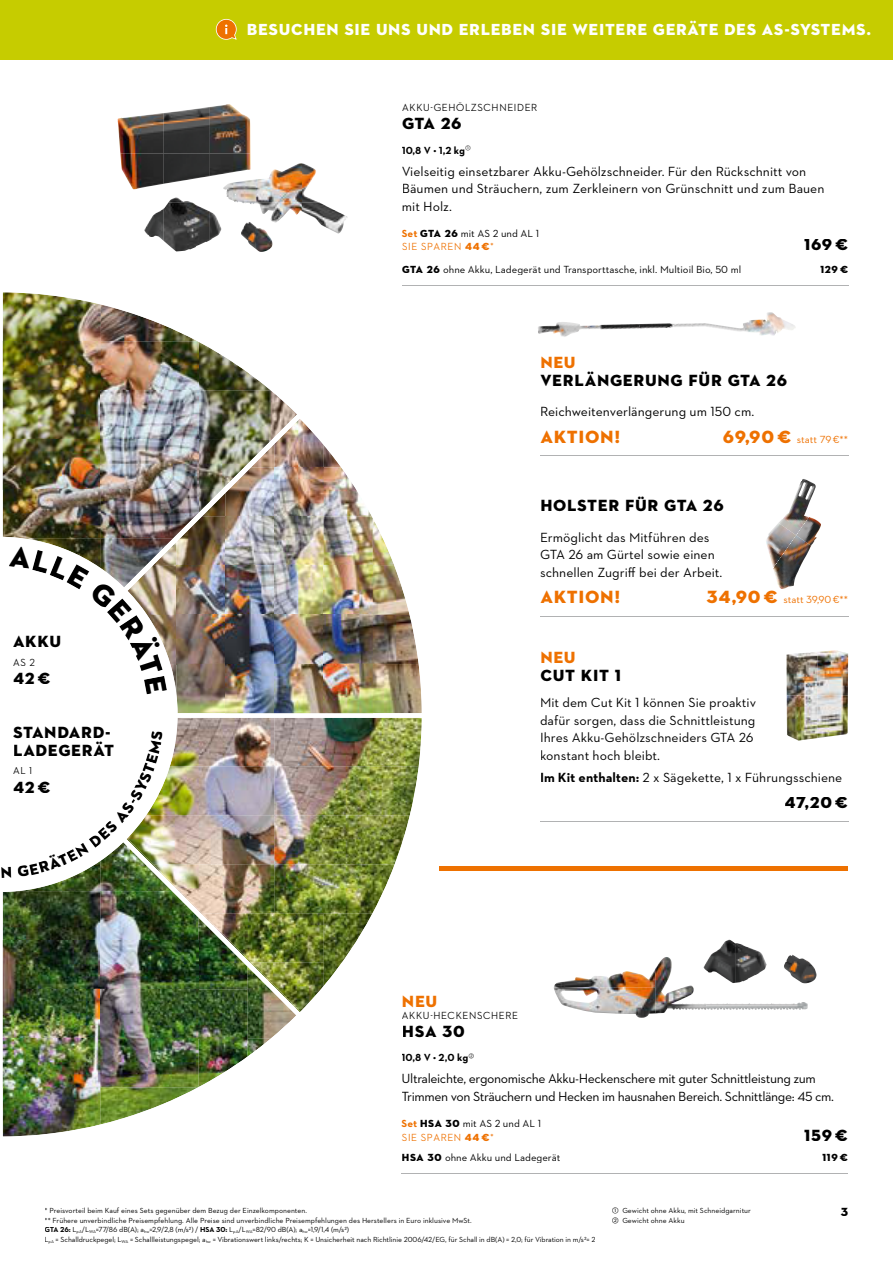
<style>
.page{position:relative;width:893px;height:1263px;background:#fff}
.page>*{position:absolute;margin:0;border:0;box-sizing:border-box;transform-origin:0 0}
.t1{font:18px "STIHL Contraface Display Titling";color:#ee7100}
.t2{font:16.5px/18.1px "STIHL Contraface Display Titling";color:#000}
.t3{font:16.5px "STIHL Contraface Display Titling";color:#ee7100}
.t4{font:16.35px "STIHL Contraface Display Titling";color:#fff}
.t5{font:13.5px/17.5px "STIHL Contraface Text";color:#000}
.t6{font:13.5px/17.5px "STIHL Contraface Text";letter-spacing:-.03em;color:#000}
.t7{font:12px "STIHL Contraface Display Titling";color:#000}
.t8{font:10.5px "STIHL Contraface Text";color:#000}
.t9{font:500 10.5px "STIHL Contraface Display";color:#000}
.t10{font:10.5px "STIHL Contraface Text";color:#ee7100}
.t11{font:500 10.5px "STIHL Contraface Display";color:#ee7100}
.t12{font:700 10.5px "STIHL Contraface Text";color:#000}
.t13{font:10.5px "STIHL Contraface Display Titling";color:#000}
.t14{font:7.5px/9.8px "STIHL Contraface Text";color:#000}
.s1{font-weight:700;color:#ee7100}
.s2{font-family:"STIHL Contraface Display Titling"}
.s3{font-family:"STIHL Contraface Display Titling";font-weight:400}
.s4{font-family:"STIHL Contraface Display Titling";font-size:18px}
.s5{font-weight:700}
</style>
<div class="page">
<img style="left:745px;top:312px;width:45px;height:24px">
<img style="left:692px;top:323px;width:53px;height:9px">
<img style="left:589px;top:323px;width:77px;height:6px">
<img style="left:666px;top:323px;width:26px;height:5px">
<img style="left:538px;top:322px;width:51px;height:15px">
<hr style="left:540px;top:455px;width:308px;height:1px;background:#b1b2b3">
<hr style="left:540px;top:616px;width:308px;height:1px;background:#b1b2b3">
<img style="left:796px;top:520px;width:25px;height:26px">
<img style="left:773px;top:561px;width:30px;height:28px">
<img style="left:779px;top:479px;width:37px;height:56px">
<img style="left:766px;top:523px;width:30px;height:45px">
<hr style="left:402px;top:1173px;width:446px;height:1px;background:#b1b2b3">
<div style="left:0;top:0;width:893px;height:60px;background:#c6cc00"></div>
<svg style="left:216px;top:19px;width:21px;height:21px"></svg>
<img style="left:167px;top:326px;width:128px;height:86px">
<img style="left:167px;top:1019px;width:125px;height:83px">
<img style="left:167px;top:718px;width:255px;height:301px">
<img style="left:167px;top:412px;width:255px;height:302px">
<img style="left:167px;top:537px;width:11px;height:355px">
<img style="left:554px;top:970px;width:101px;height:48px">
<img style="left:655px;top:957px;width:51px;height:56px">
<img style="left:706px;top:1002px;width:95px;height:7px">
<img style="left:704px;top:940px;width:31px;height:43px">
<img style="left:735px;top:943px;width:32px;height:40px">
<img style="left:784px;top:955px;width:32px;height:28px">
<hr style="left:402px;top:285px;width:446px;height:1px;background:#b1b2b3">
<img style="left:118px;top:113px;width:46px;height:40px">
<img style="left:164px;top:107px;width:46px;height:144px">
<img style="left:210px;top:104px;width:40px;height:49px">
<img style="left:120px;top:153px;width:44px;height:36px">
<img style="left:210px;top:153px;width:46px;height:96px">
<img style="left:256px;top:163px;width:64px;height:40px">
<img style="left:144px;top:208px;width:20px;height:33px">
<img style="left:256px;top:203px;width:46px;height:49px">
<img style="left:302px;top:203px;width:46px;height:30px">
<hr style="left:540px;top:821px;width:308px;height:1px;background:#b1b2b3">
<img style="left:786px;top:652px;width:31px;height:88px">
<img style="left:817px;top:650px;width:31px;height:88px">
<hr style="left:439px;top:866px;width:409px;height:4px;background:#ee7100">
<img style="left:2px;top:292px;width:165px;height:845px">
<h3 class="t4" style="left:247px;top:19px;width:626px">BESUCHEN SIE UNS UND ERLEBEN SIE WEITERE GERÄTE DES AS-SYSTEMS.</h3>
<h3 class="t9" style="left:402px;top:102px;width:137px">AKKU-GEHÖLZSCHNEIDER</h3>
<h2 class="t2" style="left:402px;top:115px;width:62px">GTA 26</h2>
<h3 class="t12" style="left:402px;top:143px;width:71px">10,8 V • 1,2 kg<sup>①</sup></h3>
<h3 class="t5" style="left:402px;top:162px;width:424px">Vielseitig einsetzbarer Akku-Gehölzschneider. Für den Rückschnitt von<br>Bäumen und Sträuchern, zum Zerkleinern von Grünschnitt und zum Bauen mit Holz.</h3>
<h3 class="t8" style="left:402px;top:227px;width:139px"><span class="s1">Set</span> <span class="s2">GTA 26</span> mit AS 2 und AL 1</h3>
<h3 class="t11" style="left:402px;top:241px;width:94px">SIE SPAREN <span class="s3">44 €</span>*</h3>
<h2 class="t2" style="left:804px;top:236px;width:46px">169 €</h2>
<h3 class="t8" style="left:402px;top:262px;width:341px"><span class="s2">GTA 26</span> ohne Akku, Ladegerät und Transporttasche, inkl. Multioil Bio, 50 ml</h3>
<h3 class="t13" style="left:820px;top:262px;width:30px">129 €</h3>
<h2 class="t3" style="left:540px;top:352px;width:38px">NEU</h2>
<h2 class="t2" style="left:540px;top:371px;width:249px">VERLÄNGERUNG FÜR GTA 26</h2>
<h3 class="t5" style="left:540px;top:403px;width:216px">Reichweitenverlängerung um 150 cm.</h3>
<h1 class="t1" style="left:540px;top:426px;width:82px">AKTION!</h1>
<h3 class="t10" style="left:723px;top:433px;width:127px"><span class="s4">69,90 €</span> statt 79 €**</h3>
<h2 class="t2" style="left:13px;top:633px;width:50px">AKKU</h2>
<h3 class="t9" style="left:13px;top:656px;width:24px">AS 2</h3>
<h2 class="t2" style="left:13px;top:669px;width:39px">42 €</h2>
<h2 class="t2" style="left:13px;top:723px;width:103px">STANDARD-<br>LADEGERÄT</h2>
<h3 class="t9" style="left:13px;top:765px;width:21px">AL 1</h3>
<h2 class="t2" style="left:13px;top:778px;width:39px">42 €</h2>
<h2 class="t2" style="left:540px;top:497px;width:186px">HOLSTER FÜR GTA 26</h2>
<h3 class="t5" style="left:540px;top:528px;width:184px">Ermöglicht das Mitführen des<br>GTA 26 am Gürtel sowie einen schnellen Zugriff bei der Arbeit.</h3>
<h1 class="t1" style="left:540px;top:586px;width:82px">AKTION!</h1>
<h3 class="t10" style="left:706px;top:593px;width:143px"><span class="s4">34,90 €</span> statt 39,90 €**</h3>
<h2 class="t3" style="left:540px;top:647px;width:38px">NEU</h2>
<h2 class="t2" style="left:540px;top:667px;width:83px">CUT KIT 1</h2>
<h3 class="t5" style="left:540px;top:694px;width:218px">Mit dem Cut Kit 1 können Sie proaktiv dafür sorgen, dass die Schnittleistung Ihres Akku-Gehölzschneiders GTA 26 konstant hoch bleibt.</h3>
<h3 class="t5" style="left:540px;top:768px;width:304px"><span class="s5">Im Kit enthalten:</span> 2 x Sägekette, 1 x Führungsschiene</h3>
<h2 class="t2" style="left:784px;top:794px;width:66px">47,20 €</h2>
<h2 class="t3" style="left:402px;top:991px;width:38px">NEU</h2>
<h3 class="t9" style="left:402px;top:1010px;width:118px">AKKU-HECKENSCHERE</h3>
<h2 class="t2" style="left:402px;top:1022px;width:65px">HSA 30</h2>
<h3 class="t12" style="left:402px;top:1051px;width:74px">10,8 V • 2,0 kg<sup>②</sup></h3>
<h3 class="t6" style="left:402px;top:1070px;width:434px">Ultraleichte, ergonomische Akku-Heckenschere mit guter Schnittleistung zum<br>Trimmen von Sträuchern und Hecken im hausnahen Bereich. Schnittlänge: 45 cm.</h3>
<h3 class="t8" style="left:402px;top:1117px;width:141px"><span class="s1">Set</span> <span class="s2">HSA 30</span> mit AS 2 und AL 1</h3>
<h3 class="t11" style="left:402px;top:1131px;width:94px">SIE SPAREN <span class="s3">44 €</span>*</h3>
<h2 class="t2" style="left:804px;top:1126px;width:46px">159 €</h2>
<h3 class="t8" style="left:402px;top:1150px;width:160px"><span class="s2">HSA 30</span> ohne Akku und Ladegerät</h3>
<h3 class="t13" style="left:822px;top:1150px;width:27px">119 €</h3>
<p class="t14" style="left:45px;top:1205px;width:552px">* Preisvorteil beim Kauf eines Sets gegenüber dem Bezug der Einzelkomponenten.<br>** Frühere unverbindliche Preisempfehlung. Alle Preise sind unverbindliche Preisempfehlungen des Herstellers in Euro inklusive MwSt.<br><span class="s5">GTA 26:</span> L<sub>pA</sub>/L<sub>WA</sub>=77/86 dB(A); a<sub>hw</sub>=2,9/2,8 (m/s2) / <span class="s5">HSA 30:</span> L<sub>pA</sub>/L<sub>WA</sub>=82/90 dB(A); a<sub>hw</sub>=1,9/1,4 (m/s2)<br>L<sub>pA</sub> = Schalldruckpegel; L<sub>WA</sub> = Schallleistungspegel; a<sub>hw</sub> = Vibrationswert links/rechts; K = Unsicherheit nach Richtlinie 2006/42/EG, für Schall in dB(A) = 2,0; für Vibration in m/s2= 2</p>
<p class="t14" style="left:612px;top:1205px;width:141px">① Gewicht ohne Akku, mit Schneidgarnitur<br>② Gewicht ohne Akku</p>
<h3 class="t7" style="left:840px;top:1204px;width:9px">3</h3>
</div>
